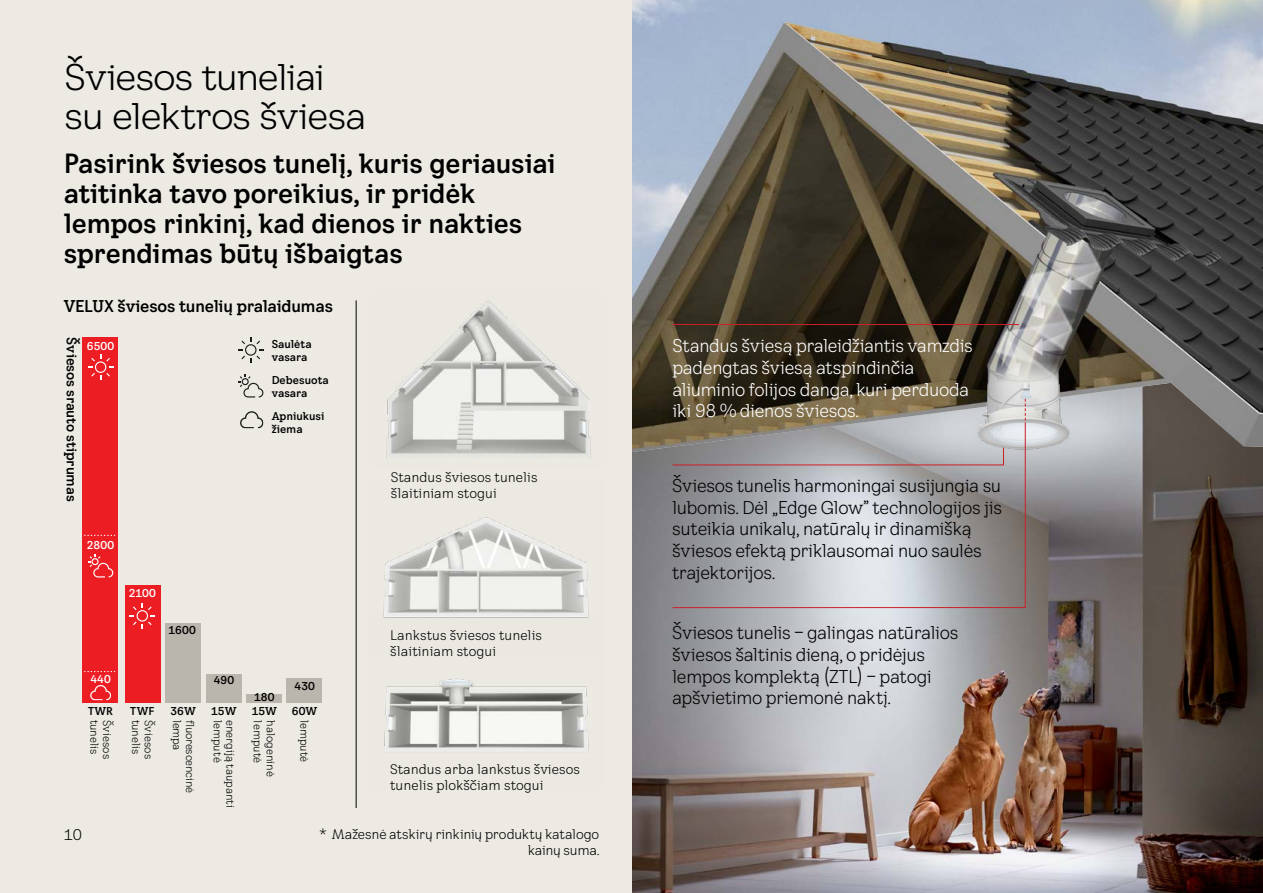
<style>
.page{position:relative;width:1263px;height:893px;background:#fff}
.page>*{position:absolute;margin:0;border:0;box-sizing:border-box;transform-origin:0 0}
.t1{font:36px/39px "VELUX Transform Headline";letter-spacing:-.025em;color:#000}
.t2{font:700 27px/30px "VELUX Transform";letter-spacing:-.015em;color:#000}
.t3{font:18px/21.6px "VELUX Transform";letter-spacing:-.03em;color:#000}
.t4{font:18px/21.6px "VELUX Transform";letter-spacing:-.03em;color:#fff}
.t5{font:700 16.65px "VELUX Transform";letter-spacing:-.02em;color:#000}
.t6{font:15px "VELUX Transform";color:#000}
.t7{font:700 13.8px "VELUX Transform";letter-spacing:-.01em;color:#000}
.t8{font:13.5px/16.5px "VELUX Transform";color:#000}
.t9{font:13.5px/16.5px "VELUX Transform";letter-spacing:-.02em;color:#000;text-align:right}
.t10{font:11.1px "VELUX Transform";letter-spacing:-.015em;color:#000}
.t11{font:700 11.1px/12.9px "VELUX Transform";color:#000}
.t12{font:700 11.1px "VELUX Transform";letter-spacing:.01em;color:#fff}
.t13{font:11.1px "VELUX Transform";letter-spacing:.005em;color:#000}
</style>
<div class="page">
<img style="left:631px;top:456px;width:632px;height:437px">
<img style="left:631px;top:0;width:632px;height:456px">
<hr style="left:672px;top:324px;width:347px;height:1px;background:#cc2026">
<img style="left:926px;top:323px;width:194px;height:145px">
<svg style="left:978px;top:420px;width:89px;height:27px"></svg>
<div style="left:0;top:0;width:631px;height:893px;background:#edeae3"></div>
<div style="left:125px;top:585px;width:36px;height:118px;background:#ed1d24"></div>
<div style="left:82px;top:337px;width:36px;height:366px;background:#ed1d24"></div>
<svg style="left:85px;top:535px;width:30px;height:1px"></svg>
<svg style="left:85px;top:671px;width:30px;height:1px"></svg>
<div style="left:165px;top:623px;width:36px;height:80px;background:#bab5ad"></div>
<div style="left:206px;top:674px;width:36px;height:29px;background:#bab5ad"></div>
<div style="left:286px;top:678px;width:36px;height:25px;background:#bab5ad"></div>
<div style="left:246px;top:694px;width:36px;height:9px;background:#bab5ad"></div>
<svg style="left:130px;top:603px;width:25px;height:25px"></svg>
<svg style="left:88px;top:354px;width:25px;height:26px"></svg>
<svg style="left:238px;top:375px;width:25px;height:22px"></svg>
<svg style="left:240px;top:411px;width:23px;height:17px"></svg>
<svg style="left:238px;top:337px;width:25px;height:26px"></svg>
<img style="left:384px;top:678px;width:205px;height:73px">
<img style="left:383px;top:517px;width:206px;height:101px">
<img style="left:386px;top:300px;width:205px;height:158px">
<hr style="left:356px;top:300px;width:1px;height:508px;background:#000">
<svg style="left:672px;top:421px;width:354px;height:187px;background:#acacae"></svg>
<svg style="left:1025px;top:399px;width:1px;height:21px"></svg>
<svg style="left:88px;top:555px;width:25px;height:22px"></svg>
<svg style="left:90px;top:685px;width:21px;height:15px"></svg>
<h1 class="t1" style="left:64px;top:57px;width:304px">Šviesos tuneliai su elektros šviesa</h1>
<h2 class="t2" style="left:64px;top:148px;width:494px">Pasirink šviesos tunelį, kuris geriausiai atitinka tavo poreikius, ir pridėk lempos rinkinį, kad dienos ir nakties sprendimas būtų išbaigtas</h2>
<p class="t5" style="left:64px;top:296px;width:271px">VELUX šviesos tunelių pralaidumas</p>
<p class="t7" style="left:80px;top:337px;width:166px;rotate:90deg">Šviesos srauto stiprumas</p>
<p class="t11" style="left:272px;top:337px;width:42px">Saulėta vasara</p>
<p class="t12" style="left:87px;top:340px;width:29px">6500</p>
<p class="t11" style="left:272px;top:373px;width:59px">Debesuota vasara</p>
<p class="t11" style="left:272px;top:409px;width:54px">Apniukusi žiema</p>
<p class="t12" style="left:87px;top:538px;width:29px">2800</p>
<p class="t12" style="left:129px;top:586px;width:29px">2100</p>
<p class="t11" style="left:169px;top:623px;width:29px">1600</p>
<p class="t12" style="left:90px;top:672px;width:22px">440</p>
<p class="t11" style="left:88px;top:705px;width:27px">TWR</p>
<p class="t10" style="left:101px;top:720px;width:36px;rotate:90deg">tunelis</p>
<p class="t13" style="left:114px;top:720px;width:41px;rotate:90deg">Šviesos</p>
<p class="t11" style="left:130px;top:705px;width:26px">TWF</p>
<p class="t10" style="left:143px;top:720px;width:36px;rotate:90deg">tunelis</p>
<p class="t13" style="left:156px;top:720px;width:41px;rotate:90deg">Šviesos</p>
<p class="t11" style="left:171px;top:705px;width:27px">36W</p>
<p class="t10" style="left:184px;top:720px;width:33px;rotate:90deg">lempa</p>
<p class="t10" style="left:197px;top:720px;width:75px;rotate:90deg">fluorescencinė</p>
<p class="t11" style="left:214px;top:673px;width:22px">490</p>
<p class="t11" style="left:211px;top:705px;width:27px">15W</p>
<p class="t10" style="left:224px;top:720px;width:44px;rotate:90deg">lemputė</p>
<p class="t10" style="left:237px;top:720px;width:90px;rotate:90deg">energiją taupanti</p>
<p class="t11" style="left:254px;top:691px;width:22px">180</p>
<p class="t11" style="left:252px;top:705px;width:27px">15W</p>
<p class="t10" style="left:265px;top:720px;width:44px;rotate:90deg">lemputė</p>
<p class="t10" style="left:277px;top:720px;width:58px;rotate:90deg">halogeninė</p>
<p class="t11" style="left:295px;top:679px;width:22px">430</p>
<p class="t11" style="left:292px;top:705px;width:27px">60W</p>
<p class="t10" style="left:311px;top:720px;width:44px;rotate:90deg">lemputė</p>
<p class="t8" style="left:391px;top:468px;width:148px">Standus šviesos tunelis šlaitiniam stogui</p>
<p class="t8" style="left:390px;top:626px;width:153px">Lankstus šviesos tunelis šlaitiniam stogui</p>
<p class="t8" style="left:390px;top:760px;width:191px">Standus arba lankstus šviesos tunelis plokščiam stogui</p>
<p class="t6" style="left:64px;top:826px;width:20px">10</p>
<p class="t9" style="left:319px;top:826px;width:281px">* Mažesnė atskirų rinkinių produktų katalogo kainų suma.</p>
<p class="t4" style="left:672px;top:335px;width:302px">Standus šviesą praleidžiantis vamzdis padengtas šviesą atspindinčia aliuminio folijos danga, kuri perduoda iki 98 % dienos šviesos.</p>
<p class="t3" style="left:672px;top:475px;width:331px">Šviesos tunelis harmoningai susijungia su lubomis. Dėl „Edge Glow” technologijos jis suteikia unikalų, natūralų ir dinamišką šviesos efektą priklausomai nuo saulės trajektorijos.</p>
<p class="t3" style="left:672px;top:622px;width:288px">Šviesos tunelis – galingas natūralios šviesos šaltinis dieną, o pridėjus lempos komplektą (ZTL) – patogi apšvietimo priemonė naktį.</p>
</div>
